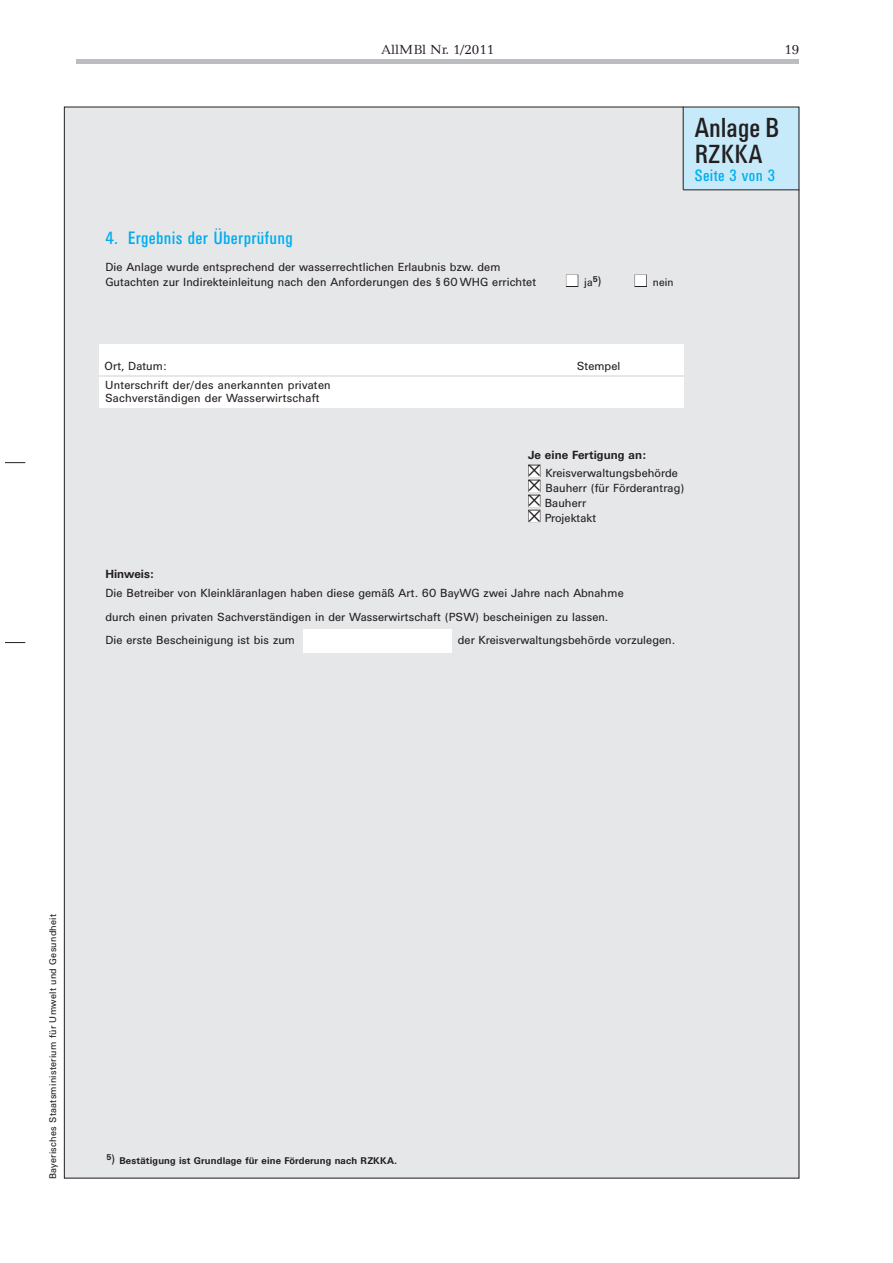
<style>
.page{position:relative;width:893px;height:1263px;background:#fff}
.page>*{position:absolute;margin:0;border:0;box-sizing:border-box;transform-origin:0 0}
.t1{font:27.3px "Univers Condensed BQ";color:#231f20}
.t2{font:25.95px "Univers Condensed BQ";letter-spacing:.025em;color:#231f20}
.t3{font:17.7px "Univers Condensed BQ";letter-spacing:.015em;color:#00aeef}
.t4{font:16.35px "Univers Condensed BQ";letter-spacing:.025em;color:#00aeef}
.t5{font:13.5px "Candida TL";color:#1e171e}
.t6{font:11.55px/15px "Univers BQ";letter-spacing:.005em;color:#231f20}
.t7{font:700 11.55px "Univers BQ";letter-spacing:.005em;color:#231f20}
.t8{font:10.95px "Univers BQ";letter-spacing:.005em;color:#231f20}
.t9{font:700 9.6px "Univers BQ";letter-spacing:.015em;color:#231f20}
.t10{font:9.6px "Univers BQ";letter-spacing:.02em;color:#231f20}
.s1{font-size:12.3px}
.s2{font-weight:400;font-size:12.3px}
</style>
<div class="page">
<hr style="left:76px;top:60px;width:723px;height:4px;background:#bcbdc0">
<div style="left:64px;top:107px;width:735px;height:1071px;background:#e6e7e9"></div>
<div style="left:683px;top:107px;width:116px;height:83px;background:#c6eafa"></div>
<hr style="left:683px;top:107px;width:1px;height:83px;background:#231f20">
<hr style="left:683px;top:190px;width:116px;height:1px;background:#231f20">
<div style="left:566px;top:275px;width:12px;height:12px;border:1px solid #231f20"></div>
<div style="left:635px;top:275px;width:12px;height:12px;border:1px solid #231f20"></div>
<div style="left:99px;top:344px;width:584px;height:30px;background:#fff"></div>
<div style="left:99px;top:377px;width:584px;height:31px;background:#fff"></div>
<svg style="left:6px;top:642px;width:19px;height:1px"></svg>
<svg style="left:6px;top:462px;width:19px;height:1px"></svg>
<div style="left:303px;top:630px;width:149px;height:23px;background:#fff"></div>
<svg style="left:566px;top:275px;width:12px;height:11px"></svg>
<svg style="left:635px;top:275px;width:11px;height:11px"></svg>
<svg style="left:528px;top:465px;width:12px;height:57px"></svg>
<p class="t5" style="left:381px;top:45px;width:114px">AllMBl Nr. 1/2011</p>
<p class="t5" style="left:784px;top:45px;width:17px">19</p>
<h3 class="t3" style="left:105px;top:231px;width:189px">4. Ergebnis der Überprüfung</h3>
<p class="t6" style="left:105px;top:260px;width:432px;line-height:15.8px">Die Anlage wurde entsprechend der wasserrechtlichen Erlaubnis bzw. dem<br>Gutachten zur Indirekteinleitung nach den Anforderungen des § 60 WHG errichtet</p>
<h1 class="t1" style="left:695px;top:118px;width:86px">Anlage B</h1>
<h2 class="t2" style="left:695px;top:145px;width:69px">RZKKA</h2>
<h3 class="t4" style="left:695px;top:169px;width:82px">Seite 3 von 3</h3>
<p class="t8" style="left:584px;top:279px;width:19px">ja<sup>5</sup><span class="s1">)</span></p>
<p class="t8" style="left:653px;top:279px;width:22px">nein</p>
<p class="t6" style="left:105px;top:359px;width:63px">Ort, Datum:</p>
<p class="t6" style="left:577px;top:359px;width:45px">Stempel</p>
<p class="t6" style="left:105px;top:380px;width:227px;line-height:12.9px">Unterschrift der/des anerkannten privaten<br>Sachverständigen der Wasserwirtschaft</p>
<p class="t7" style="left:528px;top:451px;width:119px">Je eine Fertigung an:</p>
<p class="t6" style="left:545px;top:466px;width:141px">Kreisverwaltungsbehörde<br>Bauherr (für Förderantrag)<br>Bauherr<br>Projektakt</p>
<p class="t7" style="left:105px;top:570px;width:50px">Hinweis:</p>
<p class="t6" style="left:105px;top:583px;width:520px;line-height:23.2px">Die Betreiber von Kleinkläranlagen haben diese gemäß Art. 60 BayWG zwei Jahre nach Abnahme durch einen privaten Sachverständigen in der Wasserwirtschaft (PSW) bescheinigen zu lassen.<br>Die erste Bescheinigung ist bis zum</p>
<p class="t6" style="left:458px;top:633px;width:219px">der Kreisverwaltungsbehörde vorzulegen.</p>
<p class="t10" style="left:49px;top:1179px;width:267px;rotate:-90deg">Bayerisches Staatsministerium für Umwelt und Gesundheit</p>
<p class="t9" style="left:106px;top:1157px;width:292px"><sup>5</sup><span class="s2">)</span> Bestätigung ist Grundlage für eine Förderung nach RZKKA.</p>
</div>
